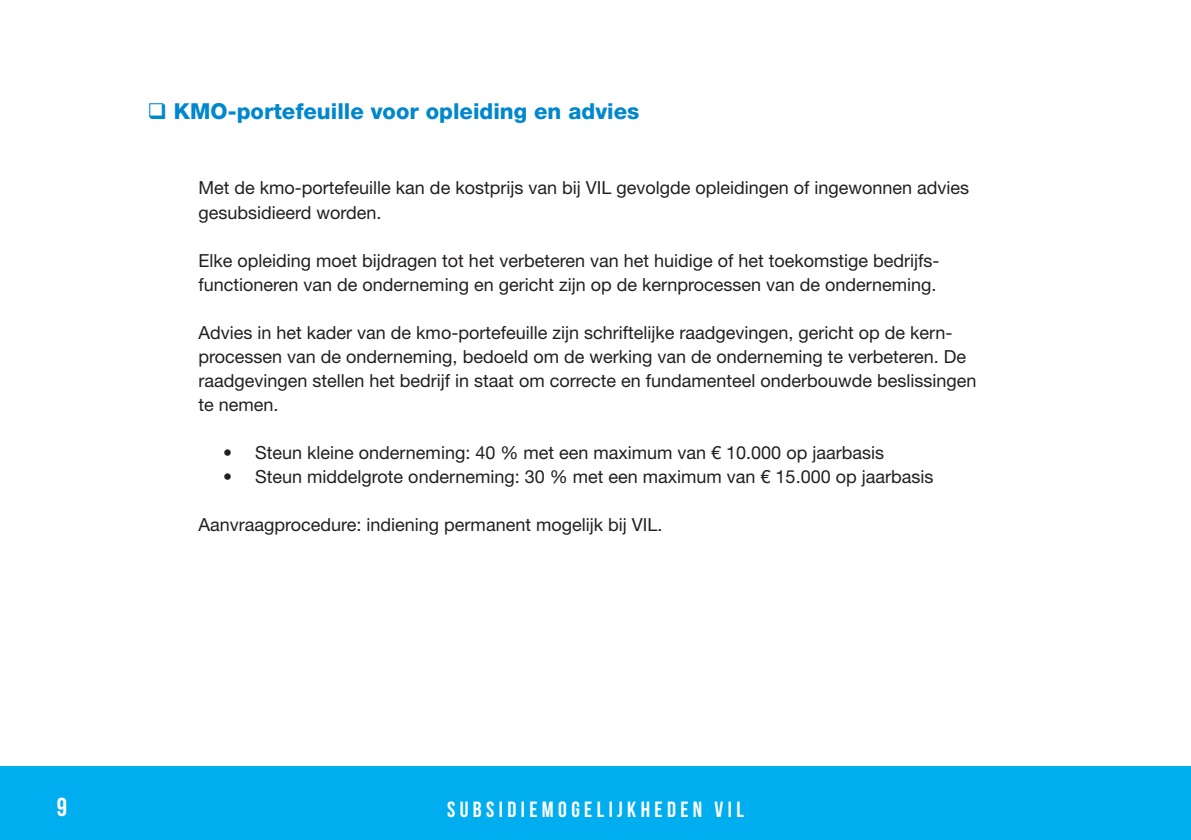
<style>
.page{position:relative;width:1191px;height:840px;background:#fff}
.page>*{position:absolute;margin:0;border:0;box-sizing:border-box;transform-origin:0 0}
.t1{font:26px "Bebas Neue";color:#fff}
.t2{font:800 22px "Helvetica Neue LT Std";color:#0087cd}
.t3{font:22px "Bebas Neue";letter-spacing:.2em;color:#fff}
.t4{font:18px/24px "Helvetica Neue LT Std";color:#231f20}
</style>
<div class="page">
<div style="left:0;top:766px;width:1191px;height:73px;background:#00aeef"></div>
<p class="t2" style="left:147px;top:98px;width:493px">❑ KMO-portefeuille voor opleiding en advies</p>
<p class="t4" style="left:198px;top:176px;width:772px">Met de kmo-portefeuille kan de kostprijs van bij VIL gevolgde opleidingen of ingewonnen advies gesubsidieerd worden.</p>
<p class="t4" style="left:198px;top:248px;width:742px">Elke opleiding moet bijdragen tot het verbeteren van het huidige of het toekomstige bedrijfs&shy;functioneren van de onderneming en gericht zijn op de kernprocessen van de onderneming.</p>
<p class="t4" style="left:198px;top:320px;width:779px">Advies in het kader van de kmo-portefeuille zijn schriftelijke raadgevingen, gericht op de kern&shy;processen van de onderneming, bedoeld om de werking van de onderneming te verbeteren. De raadgevingen stellen het bedrijf in staat om correcte en fundamenteel onderbouwde beslissingen te nemen.</p>
<p class="t4" style="left:223px;top:440px;width:662px">• Steun kleine onderneming: 40 % met een maximum van € 10.000 op jaarbasis</p>
<p class="t4" style="left:223px;top:464px;width:711px">• Steun middelgrote onderneming: 30 % met een maximum van € 15.000 op jaarbasis</p>
<p class="t4" style="left:198px;top:512px;width:465px">Aanvraagprocedure: indiening permanent mogelijk bij VIL.</p>
<h1 class="t1" style="left:57px;top:792px;width:12px">9</h1>
<p class="t3" style="left:447px;top:796px;width:298px">SUBSIDIEMOGELIJKHEDEN VIL</p>
</div>
